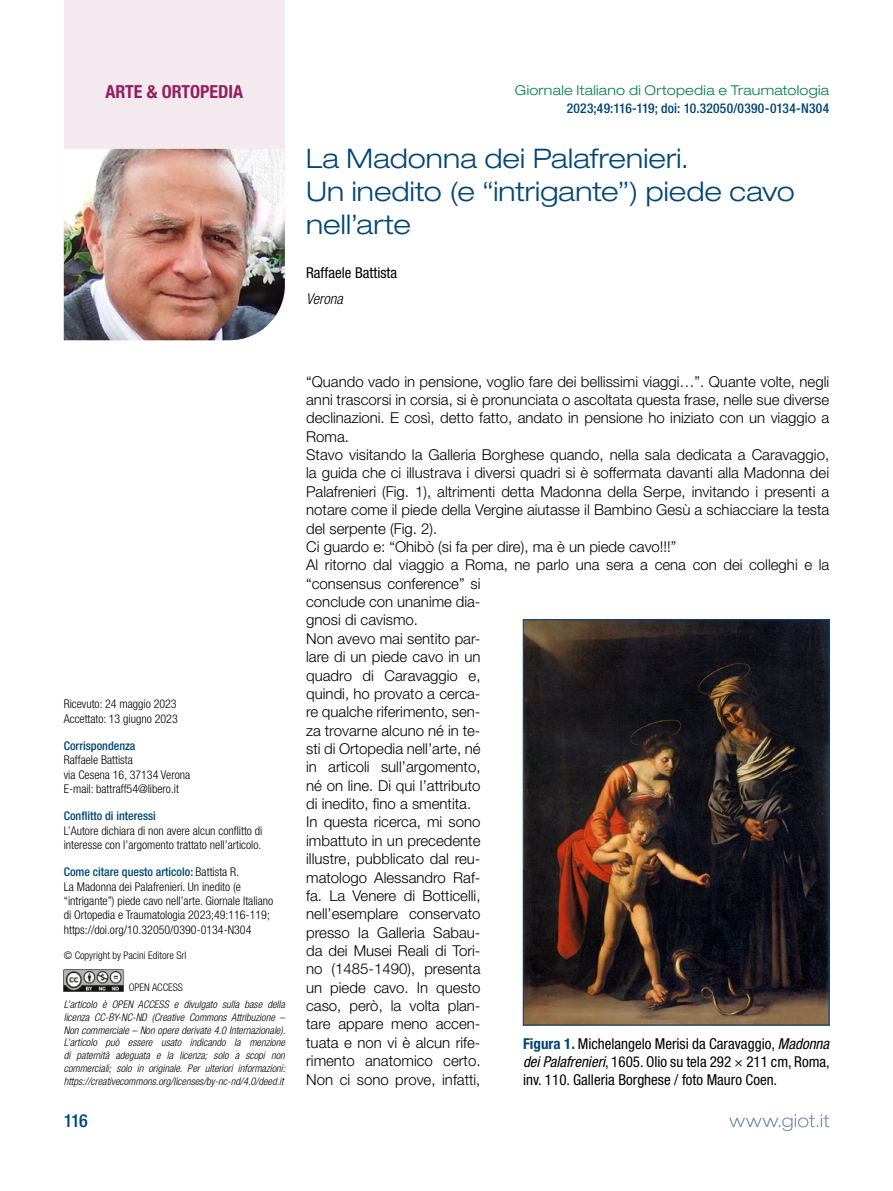
<style>
.page{position:relative;width:893px;height:1191px;background:#fff}
.page>*{position:absolute;margin:0;border:0;box-sizing:border-box;transform-origin:0 0}
.t1{font:300 expanded 27px/32.7px "Helvetica Neue LT Std";letter-spacing:.005em;color:#004573}
.t2{font:700 condensed 18px "Helvetica Neue LT Std";color:#941f5e}
.t3{font:500 condensed 18px "Helvetica Neue LT Std";color:#004573}
.t4{font:300 15px/18.3px "Helvetica Neue LT Std";color:#000}
.t5{font:condensed 15px/18px "Helvetica Neue LT Std";color:#000;text-align:justify}
.t6{font:italic 300 condensed 15px "Helvetica Neue LT Std";color:#000}
.t7{font:500 condensed 13.5px "Helvetica Neue LT Std";letter-spacing:.015em;color:#004573}
.t8{font:300 expanded 13.5px "Helvetica Neue LT Std";letter-spacing:.02em;color:#007f44}
.t9{font:300 condensed 12px/14.4px "Helvetica Neue LT Std";color:#000}
.t10{font:500 condensed 12px "Helvetica Neue LT Std";color:#004573}
.t11{font:italic 300 condensed 10.5px/12.8px "Helvetica Neue LT Std";color:#000;text-align:justify}
.t12{font:300 condensed 10.5px "Helvetica Neue LT Std";color:#000}
.s1{font-weight:500;color:#004573}
.s2{font-weight:700;color:#004573}
.s3{font-style:italic}
</style>
<div class="page">
<div style="left:64px;top:0;width:221px;height:149px;background:#f3e9ee"></div>
<svg style="left:729px;top:1114px;width:100px;height:17px"></svg>
<img style="left:64px;top:969px;width:60px;height:22px">
<img style="left:64px;top:149px;width:221px;height:191px">
<img style="left:525px;top:621px;width:302px;height:402px">
<div style="left:523px;top:619px;width:306px;height:406px;border:1px solid #004573"></div>
<p class="t2" style="left:106px;top:81px;width:139px">ARTE &amp; ORTOPEDIA</p>
<p class="t8" style="left:515px;top:82px;width:316px">Giornale Italiano di Ortopedia e Traumatologia</p>
<p class="t7" style="left:567px;top:100px;width:264px">2023;49:116-119; doi: 10.32050/0390-0134-N304</p>
<h1 class="t1" style="left:306px;top:142px;width:490px">La Madonna dei Palafrenieri.<br>Un inedito (e “intrigante”) piede cavo nell’arte</h1>
<p class="t5" style="left:306px;top:263px;width:92px">Raffaele Battista</p>
<p class="t6" style="left:306px;top:290px;width:38px">Verona</p>
<p class="t9" style="left:64px;top:697px;width:116px">Ricevuto: 24 maggio 2023<br>Accettato: 13 giugno 2023</p>
<p class="t10" style="left:64px;top:738px;width:73px">Corrispondenza</p>
<p class="t9" style="left:64px;top:752px;width:128px">Raffaele Battista<br>via Cesena 16, 37134 Verona<br>E-mail: battraff54@libero.it</p>
<p class="t10" style="left:64px;top:809px;width:94px">Conflitto di interessi</p>
<p class="t9" style="left:64px;top:823px;width:200px">L’Autore dichiara di non avere alcun conflitto di interesse con l’argomento trattato nell’articolo.</p>
<p class="t9" style="left:64px;top:864px;width:211px"><span class="s1">Come citare questo articolo:</span> Battista R.<br>La Madonna dei Palafrenieri. Un inedito (e “intrigante”) piede cavo nell’arte. Giornale Italiano di Ortopedia e Traumatologia 2023;49:116-119; https://doi.org/10.32050/0390-0134-N304</p>
<p class="t12" style="left:64px;top:949px;width:124px">© Copyright by Pacini Editore Srl</p>
<p class="t12" style="left:129px;top:981px;width:56px">OPEN ACCESS</p>
<p class="t11" style="left:64px;top:998px;width:223px">L’articolo è OPEN ACCESS e divulgato sulla base della licenza CC-BY-NC-ND (Creative Commons Attribuzione – Non commerciale – Non opere derivate 4.0 Internazionale).<br>L’articolo può essere usato indicando la menzione di paternità adeguata e la licenza; solo a scopi non commerciali; solo in originale. Per ulteriori informazioni: https://creativecommons.org/licenses/by-nc-nd/4.0/deed.it</p>
<p class="t3" style="left:64px;top:1110px;width:25px">116</p>
<p class="t4" style="left:306px;top:372px;width:525px">“Quando vado in pensione, voglio fare dei bellissimi viaggi…”. Quante volte, negli anni trascorsi in corsia, si è pronunciata o ascoltata questa frase, nelle sue diverse declinazioni. E così, detto fatto, andato in pensione ho iniziato con un viaggio a Roma.<br>Stavo visitando la Galleria Borghese quando, nella sala dedicata a Caravaggio, la guida che ci illustrava i diversi quadri si è soffermata davanti alla Madonna dei Palafrenieri (Fig. 1), altrimenti detta Madonna della Serpe, invitando i presenti a notare come il piede della Vergine aiutasse il Bambino Gesù a schiacciare la testa del serpente (Fig. 2).<br>Ci guardo e: “Ohibò (si fa per dire), ma è un piede cavo!!!”<br>Al ritorno dal viaggio a Roma, ne parlo una sera a cena con dei colleghi e la “consensus conference” si<br>conclude con unanime dia-<br>gnosi di cavismo.<br>Non avevo mai sentito par-<br>lare di un piede cavo in un<br>quadro di Caravaggio e,<br>quindi, ho provato a cerca-<br>re qualche riferimento, sen-<br>za trovarne alcuno né in te-<br>sti di Ortopedia nell’arte, né<br>in articoli sull’argomento,<br>né on line. Di qui l’attributo<br>di inedito, fino a smentita.<br>In questa ricerca, mi sono<br>imbattuto in un precedente<br>illustre, pubblicato dal reu-<br>matologo Alessandro Raf-<br>fa. La Venere di Botticelli,<br>nell’esemplare conservato<br>presso la Galleria Sabau-<br>da dei Musei Reali di Tori-<br>no (1485-1490), presenta<br>un piede cavo. In questo<br>caso, però, la volta plan-<br>tare appare meno accen-<br>tuata e non vi è alcun rife-<br>rimento anatomico certo.<br>Non ci sono prove, infatti,</p>
<p class="t5" style="left:523px;top:1034px;width:308px"><span class="s2">Figura 1.</span> Michelangelo Merisi da Caravaggio, <span class="s3">Madonna dei Palafrenieri</span>, 1605. Olio su tela 292 × 211 cm, Roma, inv. 110. Galleria Borghese / foto Mauro Coen.</p>
</div>
